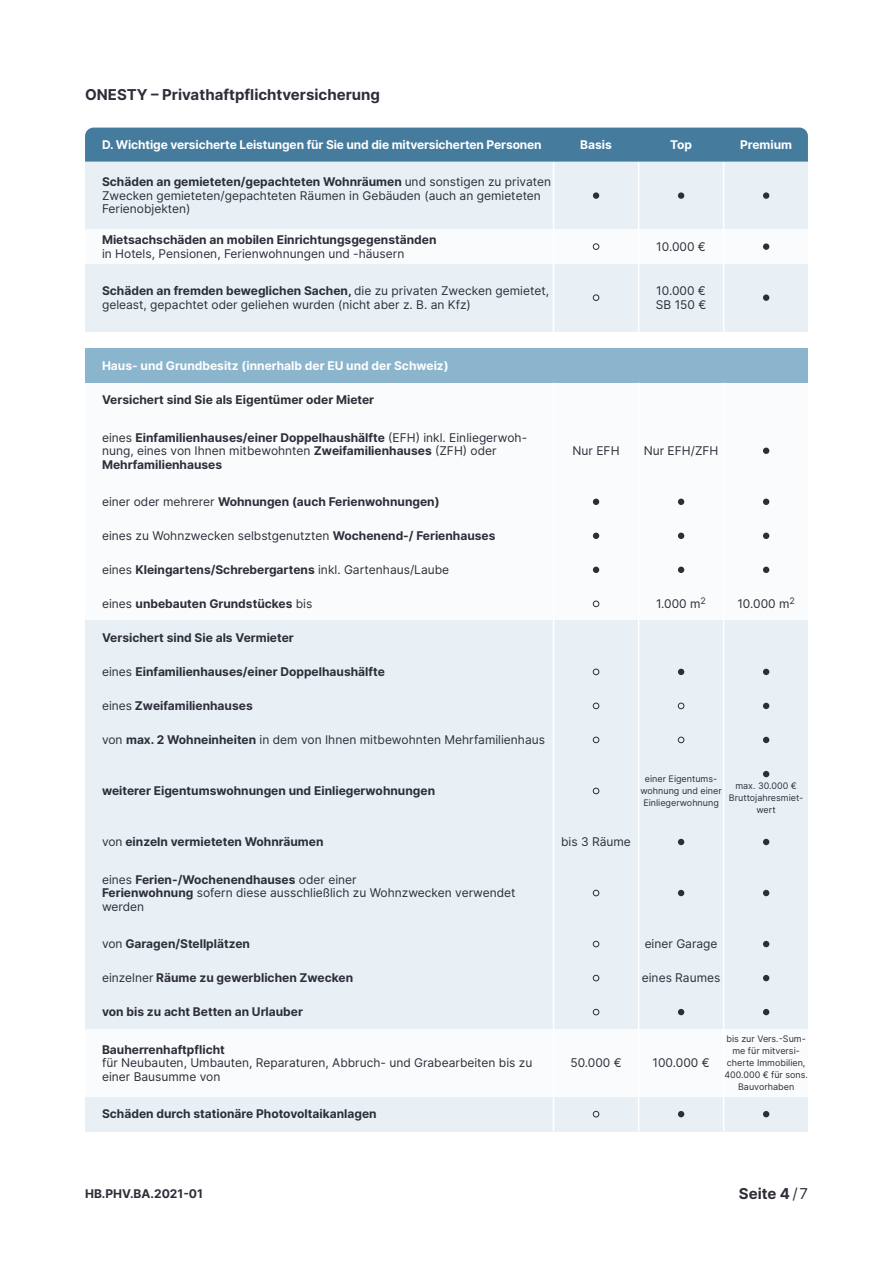
<style>
.page{position:relative;width:893px;height:1263px;background:#fff}
.page>*{position:absolute;margin:0;border:0;box-sizing:border-box;transform-origin:0 0}
.t1{font:700 15px "Inter";color:#2e2e3a}
.t2{font:12px/13.5px "Inter";color:#2e2e3a}
.t3{font:700 12px/13.5px "Inter";color:#2e2e3a}
.t4{font:700 12px "Inter";letter-spacing:-.01em;color:#fff}
.t5{font:9px/12px "Inter";color:#2e2e3a;text-align:center}
.s1{font-weight:700}
.s2{font-weight:400}
</style>
<div class="page">
<div style="left:85px;top:162px;width:723px;height:68px;background:#e8f0f5"></div>
<div style="left:85px;top:264px;width:723px;height:68px;background:#e8f0f5"></div>
<div style="left:85px;top:1029px;width:723px;height:68px;background:#f9fbfc"></div>
<div style="left:85px;top:230px;width:723px;height:34px;background:#f9fbfc"></div>
<div style="left:85px;top:1097px;width:723px;height:34px;background:#e8f0f5"></div>
<div style="left:85px;top:383px;width:723px;height:238px;background:#f9fbfc"></div>
<div style="left:85px;top:621px;width:723px;height:408px;background:#e8f0f5"></div>
<div style="left:85px;top:349px;width:723px;height:34px;background:#8bb5cd"></div>
<hr style="left:723px;top:162px;width:1px;height:170px;background:#fff">
<hr style="left:638px;top:162px;width:1px;height:170px;background:#fff">
<hr style="left:553px;top:162px;width:1px;height:170px;background:#fff">
<hr style="left:723px;top:383px;width:1px;height:748px;background:#fff">
<hr style="left:638px;top:383px;width:1px;height:748px;background:#fff">
<hr style="left:553px;top:383px;width:1px;height:748px;background:#fff">
<div style="left:85px;top:128px;width:723px;height:34px;background:#457b9d"></div>
<div style="left:678px;top:192px;width:6px;height:7px;background:#2e2e3a;border-radius:50%"></div>
<svg style="left:678px;top:839px;width:6px;height:6px"></svg>
<svg style="left:678px;top:669px;width:6px;height:6px"></svg>
<svg style="left:678px;top:1009px;width:6px;height:6px"></svg>
<svg style="left:678px;top:1111px;width:6px;height:6px"></svg>
<svg style="left:678px;top:567px;width:6px;height:6px"></svg>
<svg style="left:678px;top:533px;width:6px;height:6px"></svg>
<svg style="left:678px;top:499px;width:6px;height:6px"></svg>
<svg style="left:678px;top:890px;width:6px;height:6px"></svg>
<svg style="left:678px;top:703px;width:6px;height:6px"></svg>
<div style="left:763px;top:243px;width:6px;height:7px;background:#2e2e3a;border-radius:50%"></div>
<svg style="left:763px;top:771px;width:6px;height:6px"></svg>
<svg style="left:763px;top:448px;width:6px;height:6px"></svg>
<div style="left:763px;top:192px;width:6px;height:7px;background:#2e2e3a;border-radius:50%"></div>
<div style="left:763px;top:294px;width:6px;height:7px;background:#2e2e3a;border-radius:50%"></div>
<svg style="left:763px;top:839px;width:6px;height:6px"></svg>
<svg style="left:763px;top:669px;width:6px;height:6px"></svg>
<svg style="left:763px;top:1009px;width:6px;height:6px"></svg>
<svg style="left:763px;top:1111px;width:6px;height:6px"></svg>
<svg style="left:763px;top:567px;width:6px;height:6px"></svg>
<svg style="left:763px;top:533px;width:6px;height:6px"></svg>
<svg style="left:763px;top:890px;width:6px;height:6px"></svg>
<svg style="left:763px;top:499px;width:6px;height:6px"></svg>
<svg style="left:763px;top:941px;width:6px;height:6px"></svg>
<svg style="left:763px;top:975px;width:6px;height:6px"></svg>
<svg style="left:763px;top:703px;width:6px;height:6px"></svg>
<svg style="left:763px;top:737px;width:6px;height:6px"></svg>
<svg style="left:678px;top:737px;width:6px;height:6px"></svg>
<div style="left:593px;top:243px;width:6px;height:7px;border:1px solid #2e2e3a;border-radius:50%"></div>
<div style="left:593px;top:192px;width:6px;height:7px;background:#2e2e3a;border-radius:50%"></div>
<div style="left:593px;top:294px;width:6px;height:7px;border:1px solid #2e2e3a;border-radius:50%"></div>
<svg style="left:593px;top:601px;width:6px;height:6px"></svg>
<svg style="left:593px;top:669px;width:6px;height:6px"></svg>
<svg style="left:593px;top:1009px;width:6px;height:6px"></svg>
<svg style="left:593px;top:1111px;width:6px;height:6px"></svg>
<svg style="left:593px;top:567px;width:6px;height:6px"></svg>
<svg style="left:593px;top:890px;width:6px;height:6px"></svg>
<svg style="left:593px;top:533px;width:6px;height:6px"></svg>
<svg style="left:593px;top:941px;width:6px;height:6px"></svg>
<svg style="left:593px;top:975px;width:6px;height:6px"></svg>
<svg style="left:593px;top:499px;width:6px;height:6px"></svg>
<svg style="left:593px;top:703px;width:6px;height:6px"></svg>
<svg style="left:593px;top:737px;width:6px;height:6px"></svg>
<svg style="left:593px;top:788px;width:6px;height:6px"></svg>
<p class="t1" style="left:85px;top:83px;width:296px">ONESTY – Privathaftpflichtversicherung</p>
<p class="t4" style="left:102px;top:136px;width:441px">D. Wichtige versicherte Leistungen für Sie und die mitversicherten Personen</p>
<p class="t4" style="left:580px;top:136px;width:33px">Basis</p>
<p class="t4" style="left:670px;top:136px;width:24px">Top</p>
<p class="t4" style="left:740px;top:136px;width:54px">Premium</p>
<p class="t2" style="left:102px;top:175px;width:451px"><span class="s1">Schäden an gemieteten/gepachteten Wohnräumen</span> und sonstigen zu privaten<br>Zwecken gemieteten/gepachteten Räumen in Gebäuden (auch an gemieteten<br>Ferienobjekten)</p>
<p class="t3" style="left:102px;top:233px;width:336px">Mietsachschäden an mobilen Einrichtungsgegenständen</p>
<p class="t2" style="left:102px;top:246px;width:304px">in Hotels, Pensionen, Ferienwohnungen und -häusern</p>
<p class="t2" style="left:102px;top:284px;width:448px"><span class="s1">Schäden an fremden beweglichen Sachen,</span> die zu privaten Zwecken gemietet, geleast, gepachtet oder geliehen wurden (nicht aber z. B. an Kfz)</p>
<p class="t2" style="left:656px;top:240px;width:51px">10.000 €</p>
<p class="t2" style="left:656px;top:284px;width:52px">10.000 €<br>SB 150 €</p>
<p class="t4" style="left:102px;top:357px;width:348px">Haus- und Grundbesitz (innerhalb der EU und der Schweiz)</p>
<p class="t3" style="left:102px;top:392px;width:274px">Versichert sind Sie als Eigentümer oder Mieter</p>
<p class="t3" style="left:102px;top:430px;width:427px"><span class="s2">eines</span> Einfamilienhauses/einer Doppelhaushälfte <span class="s2">(EFH) inkl. Einliegerwoh&shy;nung, eines von Ihnen mitbewohnten</span> Zweifamilienhauses <span class="s2">(ZFH) oder<br></span>Mehrfamilienhauses</p>
<p class="t3" style="left:102px;top:495px;width:339px"><span class="s2">einer oder mehrerer</span> Wohnungen (auch Ferienwohnungen)</p>
<p class="t2" style="left:102px;top:529px;width:395px">eines zu Wohnzwecken selbstgenutzten <span class="s1">Wochenend-/ Ferienhauses</span></p>
<p class="t3" style="left:102px;top:563px;width:349px"><span class="s2">eines</span> Kleingartens/Schrebergartens <span class="s2">inkl. Gartenhaus/Laube</span></p>
<p class="t3" style="left:102px;top:597px;width:212px"><span class="s2">eines</span> unbebauten Grundstückes <span class="s2">bis</span></p>
<p class="t3" style="left:102px;top:631px;width:193px">Versichert sind Sie als Vermieter</p>
<p class="t3" style="left:102px;top:665px;width:284px"><span class="s2">eines</span> Einfamilienhauses/einer Doppelhaushälfte</p>
<p class="t3" style="left:102px;top:699px;width:152px"><span class="s2">eines</span> Zweifamilienhauses</p>
<p class="t2" style="left:102px;top:733px;width:444px">von <span class="s1">max. 2 Wohneinheiten</span> in dem von Ihnen mitbewohnten Mehrfamilienhaus</p>
<p class="t3" style="left:102px;top:784px;width:335px">weiterer Eigentumswohnungen und Einliegerwohnungen</p>
<p class="t3" style="left:102px;top:835px;width:223px"><span class="s2">von</span> einzeln vermieteten Wohnräumen</p>
<p class="t2" style="left:102px;top:872px;width:415px">eines <span class="s1">Ferien-/Wochenendhauses</span> oder einer<br><span class="s1">Ferienwohnung</span> sofern diese ausschließlich zu Wohnzwecken verwendet werden</p>
<p class="t3" style="left:102px;top:937px;width:150px"><span class="s2">von</span> Garagen/Stellplätzen</p>
<p class="t3" style="left:102px;top:971px;width:253px"><span class="s2">einzelner</span> Räume zu gewerblichen Zwecken</p>
<p class="t3" style="left:102px;top:1005px;width:202px">von bis zu acht Betten an Urlauber</p>
<p class="t3" style="left:102px;top:1042px;width:124px">Bauherrenhaftpflicht</p>
<p class="t2" style="left:102px;top:1056px;width:432px">für Neubauten, Umbauten, Reparaturen, Abbruch- und Grabearbeiten bis zu einer Bausumme von</p>
<p class="t3" style="left:102px;top:1107px;width:276px">Schäden durch stationäre Photovoltaikanlagen</p>
<p class="t2" style="left:573px;top:444px;width:48px">Nur EFH</p>
<p class="t2" style="left:644px;top:444px;width:76px">Nur EFH/ZFH</p>
<p class="t2" style="left:656px;top:597px;width:51px">1.000 m<sup>2</sup></p>
<p class="t2" style="left:737px;top:597px;width:59px">10.000 m<sup>2</sup></p>
<p class="t2" style="left:561px;top:835px;width:71px">bis 3 Räume</p>
<p class="t5" style="left:640px;top:772px;width:83px">einer Eigentums&shy;wohnung und einer<br>Einliegerwohnung</p>
<p class="t5" style="left:729px;top:780px;width:76px">max. 30.000 €<br>Bruttojahresmiet&shy;wert</p>
<p class="t2" style="left:570px;top:1056px;width:53px">50.000 €</p>
<p class="t2" style="left:645px;top:937px;width:74px">einer Garage</p>
<p class="t2" style="left:642px;top:971px;width:80px">eines Raumes</p>
<p class="t2" style="left:653px;top:1056px;width:59px">100.000 €</p>
<p class="t5" style="left:724px;top:1032px;width:85px">bis zur Vers.-Sum&shy;me für mitversi&shy;cherte Immobilien,<br>400.000 € für sons.<br>Bauvorhaben</p>
<p class="t3" style="left:85px;top:1186px;width:120px">HB.PHV.BA.2021-01</p>
<p class="t1" style="left:739px;top:1182px;width:71px">Seite 4 <span class="s2">/7</span></p>
</div>
